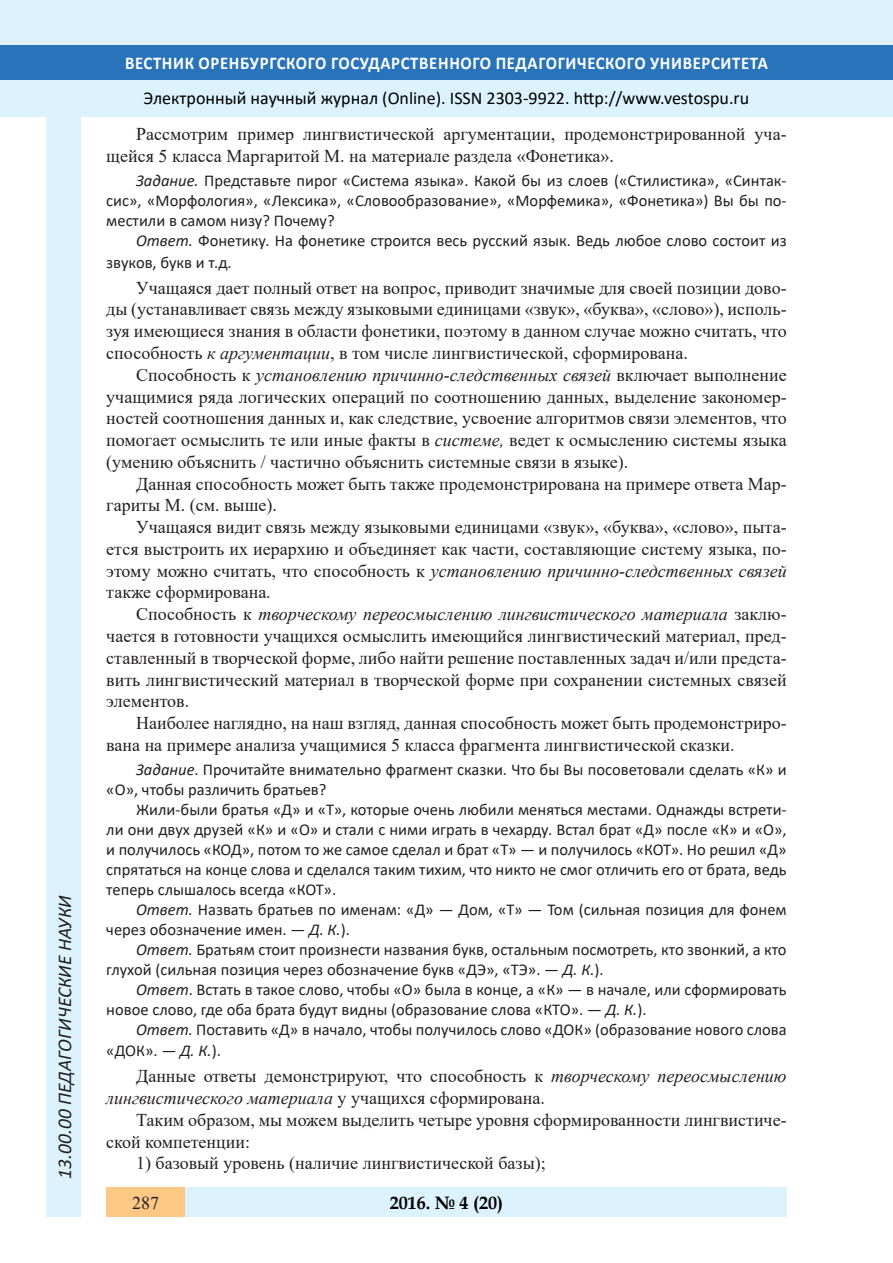
<style>
.page{position:relative;width:893px;height:1263px;background:#fff}
.page>*{position:absolute;margin:0;border:0;box-sizing:border-box;transform-origin:0 0}
.t1{font:italic 19.5px "Calibri";color:#231f20}
.Стиль2{font:18px/21.8px "Times New Roman";color:#231f20}
.t2{font:18px "Calibri";color:#000}
.t3{font:700 18px "Calibri";letter-spacing:.04em;color:#fff;scale:.93 1}
.t4{font:700 18px "Book Antiqua";color:#000}
.Стиль2-2{font:16.5px/20px "Calibri";color:#231f20}
.s1{font-style:italic}
</style>
<div class="page">
<div style="left:0;top:0;width:893px;height:116px;background:#dcf2fc"></div>
<div style="left:0;top:45px;width:893px;height:34px;background:#2873ba"></div>
<div style="left:47px;top:116px;width:34px;height:1101px;background:#dcf2fc"></div>
<div style="left:106px;top:1188px;width:681px;height:29px;background:#dcf2fc"></div>
<div style="left:106px;top:1188px;width:79px;height:29px;background:#fdc784"></div>
<p class="t1" style="left:51px;top:1179px;width:285px;rotate:-90deg">13.00.00 ПЕДАГОГИЧЕСКИЕ НАУКИ</p>
<p class="t1" style="left:51px;top:1105px;width:206px;rotate:-90deg">БИОЛОГИЧЕСКИЕ НАУКИ</p>
<p class="t1" style="left:51px;top:1179px;width:11px;rotate:-90deg">0</p>
<p class="t3" style="left:125px;top:50px;width:693px">ВЕСТНИК ОРЕНБУРГСКОГО ГОСУДАРСТВЕННОГО ПЕДАГОГИЧЕСКОГО УНИВЕРСИТЕТА</p>
<p class="t2" style="left:144px;top:85px;width:607px">Электронный научный журнал (Online). ISSN 2303-9922. http://www.vestospu.ru</p>
<p class="t2" style="left:583px;top:85px;width:13px">t</p>
<p class="Стиль2" style="left:106px;top:123px;width:682px;text-indent:30px">Рассмотрим пример лингвистической аргументации, продемонстрированной уча&shy;щейся 5 класса Маргаритой М. на материале раздела «Фонетика».</p>
<p class="Стиль2-2" style="left:106px;top:170px;width:682px;text-align:justify;text-indent:30px"><span class="s1">Задание.</span> Представьте пирог «Система языка». Какой бы из слоев («Стилистика», «Синтак&shy;сис», «Морфология», «Лексика», «Словообразование», «Морфемика», «Фонетика») Вы бы по&shy;местили в самом низу? Почему?</p>
<p class="Стиль2-2" style="left:106px;top:229px;width:682px;line-height:21.8px;text-indent:30px"><span class="s1">Ответ.</span> Фонетику. На фонетике строится весь русский язык. Ведь любое слово состоит из звуков, букв и т.д.</p>
<p class="Стиль2" style="left:106px;top:276px;width:682px;text-align:justify;text-indent:30px">Учащаяся дает полный ответ на вопрос, приводит значимые для своей позиции дово&shy;ды (устанавливает связь между языковыми единицами «звук», «буква», «слово»), исполь&shy;зуя имеющиеся знания в области фонетики, поэтому в данном случае можно считать, что способность <span class="s1">к аргументации</span>, в том числе лингвистической, сформирована.</p>
<p class="Стиль2" style="left:106px;top:363px;width:682px;text-align:justify;text-indent:30px">Способность к <span class="s1">установлению причинно-следственных связей</span> включает выполнение учащимися ряда логических операций по соотношению данных, выделение закономер&shy;ностей соотношения данных и, как следствие, усвоение алгоритмов связи элементов, что помогает осмыслить те или иные факты в <span class="s1">системе,</span> ведет к осмыслению системы языка (умению объяснить / частично объяснить системные связи в языке).</p>
<p class="Стиль2" style="left:106px;top:472px;width:682px;text-indent:30px">Данная способность может быть также продемонстрирована на примере ответа Мар&shy;гариты М. (см. выше).</p>
<p class="Стиль2" style="left:106px;top:516px;width:682px;text-align:justify;text-indent:30px">Учащаяся видит связь между языковыми единицами «звук», «буква», «слово», пыта&shy;ется выстроить их иерархию и объединяет как части, составляющие систему языка, по&shy;этому можно считать, что способность к <span class="s1">установлению причинно-следственных связей </span>также сформирована.</p>
<p class="Стиль2" style="left:106px;top:603px;width:682px;text-align:justify;text-indent:30px">Способность к <span class="s1">творческому переосмыслению лингвистического материала</span> заклю&shy;чается в готовности учащихся осмыслить имеющийся лингвистический материал, пред&shy;ставленный в творческой форме, либо найти решение поставленных задач и/или предста&shy;вить лингвистический материал в творческой форме при сохранении системных связей элементов.</p>
<p class="Стиль2" style="left:106px;top:711px;width:682px;text-indent:30px">Наиболее наглядно, на наш взгляд, данная способность может быть продемонстриро&shy;вана на примере анализа учащимися 5 класса фрагмента лингвистической сказки.</p>
<p class="Стиль2-2" style="left:106px;top:759px;width:682px;text-indent:30px"><span class="s1">Задание</span>. Прочитайте внимательно фрагмент сказки. Что бы Вы посоветовали сделать «К» и «О», чтобы различить братьев?</p>
<p class="Стиль2-2" style="left:106px;top:799px;width:682px;text-align:justify;text-indent:30px">Жили-были братья «Д» и «Т», которые очень любили меняться местами. Однажды встрети&shy;ли они двух друзей «К» и «О» и стали с ними играть в чехарду. Встал брат «Д» после «К» и «О», и получилось «КОД», потом то же самое сделал и брат «Т» — и получилось «КОТ». Но решил «Д» спрятаться на конце слова и сделался таким тихим, что никто не смог отличить его от брата, ведь теперь слышалось всегда «КОТ».</p>
<p class="Стиль2-2" style="left:106px;top:899px;width:682px;text-indent:30px"><span class="s1">Ответ.</span> Назвать братьев по именам: «Д» — Дом, «Т» — Том (сильная позиция для фонем через обозначение имен. — <span class="s1">Д. К.</span>).</p>
<p class="Стиль2-2" style="left:106px;top:939px;width:682px;text-indent:30px"><span class="s1">Ответ.</span> Братьям стоит произнести названия букв, остальным посмотреть, кто звонкий, а кто глухой (сильная позиция через обозначение букв «ДЭ», «ТЭ». — <span class="s1">Д. К.</span>).</p>
<p class="Стиль2-2" style="left:106px;top:979px;width:682px;text-indent:30px"><span class="s1">Ответ</span>. Встать в такое слово, чтобы «О» была в конце, а «К» — в начале, или сформировать новое слово, где оба брата будут видны (образование слова «КТО». — <span class="s1">Д. К.</span>).</p>
<p class="Стиль2-2" style="left:106px;top:1018px;width:682px;line-height:21.8px;text-indent:30px"><span class="s1">Ответ.</span> Поставить «Д» в начало, чтобы получилось слово «ДОК» (образование нового слова «ДОК». <span class="s1">— Д. К.</span>).</p>
<p class="Стиль2" style="left:106px;top:1065px;width:682px;text-indent:30px">Данные ответы демонстрируют, что способность к <span class="s1">творческому переосмыслению лингвистического материала</span> у учащихся сформирована.</p>
<p class="Стиль2" style="left:106px;top:1108px;width:682px;text-indent:30px">Таким образом, мы можем выделить четыре уровня сформированности лингвистиче&shy;ской компетенции:</p>
<p class="Стиль2" style="left:136px;top:1152px;width:411px">1) базовый уровень (наличие лингвистической базы);</p>
<p class="Стиль2" style="left:132px;top:1191px;width:28px">287</p>
<p class="t4" style="left:390px;top:1190px;width:115px">2016. № 4 (20)</p>
</div>
